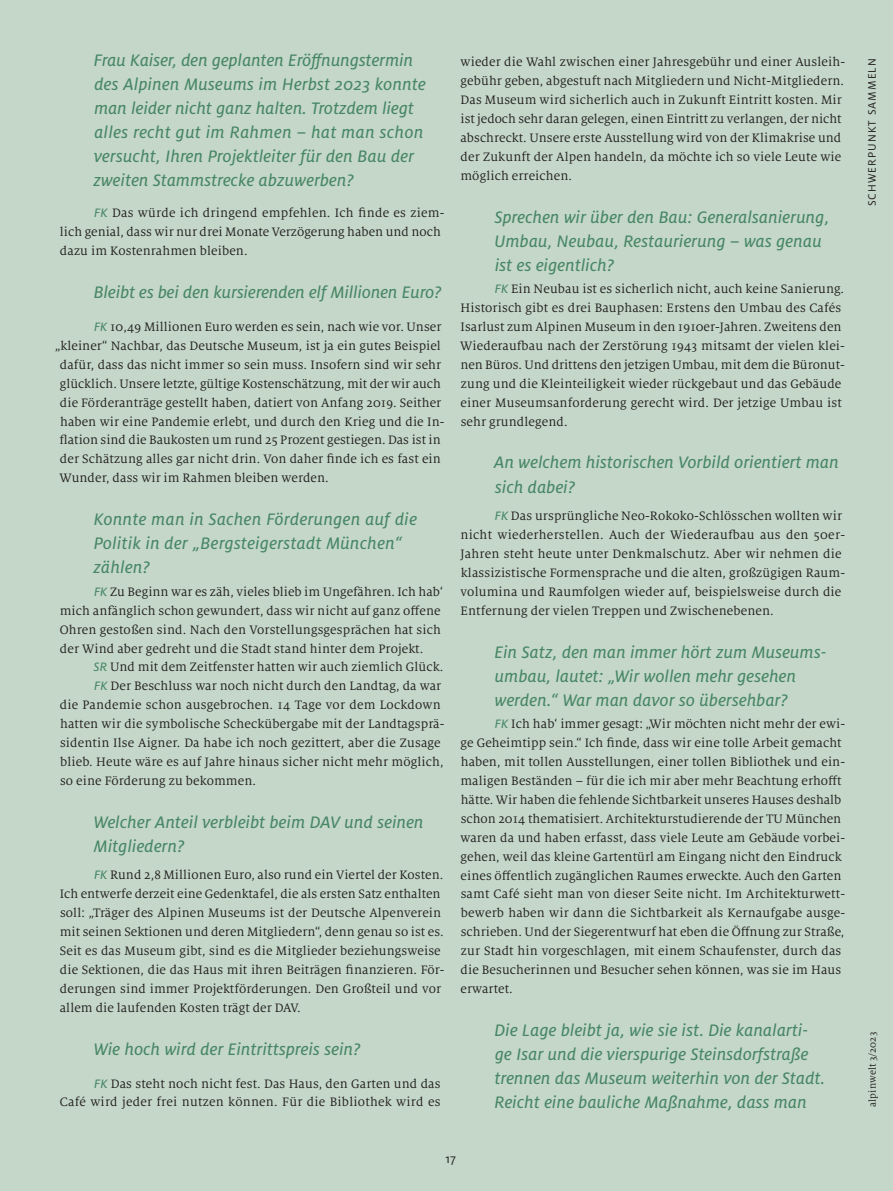
<style>
.page{position:relative;width:893px;height:1191px;background:#c4d7c8}
.page>*{position:absolute;margin:0;border:0;box-sizing:border-box;transform-origin:0 0}
.t1{font:18.45px/24px "Milo Pro Text Ita";letter-spacing:.01em;color:#478665}
.t2{font:13.5px/18.9px "Milo Serif OT";letter-spacing:.01em;color:#231f20}
.t3{font:13.5px "Milo Pro";color:#231f20}
.t4{font:12px "Milo Pro";letter-spacing:.09em;color:#231f20}
.t5{font:10.5px "Milo Serif OT";letter-spacing:.01em;color:#231f20}
.s1{font-family:"Milo Pro Text Ita";color:#478665}
</style>
<div class="page">
<p class="t1" style="left:93px;top:48px;width:334px">Frau Kaiser, den geplanten Eröffnungstermin des Alpinen Museums im Herbst 2023 konnte man leider nicht ganz halten. Trotzdem liegt alles recht gut im Rahmen – hat man schon versucht, Ihren Projektleiter für den Bau der zweiten Stammstrecke abzuwerben?</p>
<p class="t2" style="left:60px;top:204px;width:386px;text-indent:34px"><span class="s1">FK</span> Das würde ich dringend empfehlen. Ich finde es ziem&shy;lich genial, dass wir nur drei Monate Verzögerung haben und noch dazu im Kostenrahmen bleiben.</p>
<h1 class="t1" style="left:94px;top:280px;width:349px">Bleibt es bei den kursierenden elf Millionen Euro?</h1>
<p class="t2" style="left:94px;top:317px;width:349px"><span class="s1">FK</span> 10,49 Millionen Euro werden es sein, nach wie vor. Unser</p>
<p class="t2" style="left:55px;top:336px;width:387px">„kleiner“ Nachbar, das Deutsche Museum, ist ja ein gutes Beispiel</p>
<p class="t2" style="left:60px;top:355px;width:383px">dafür, dass das nicht immer so sein muss. Insofern sind wir sehr</p>
<p class="t2" style="left:60px;top:374px;width:382px">glücklich. Unsere letzte, gültige Kostenschätzung, mit der wir auch</p>
<p class="t2" style="left:60px;top:393px;width:383px">die Förderanträge gestellt haben, datiert von Anfang 2019. Seither</p>
<p class="t2" style="left:60px;top:412px;width:386px">haben wir eine Pandemie erlebt, und durch den Krieg und die In-</p>
<p class="t2" style="left:60px;top:431px;width:383px">flation sind die Baukosten um rund 25 Prozent gestiegen. Das ist in</p>
<p class="t2" style="left:60px;top:450px;width:382px">der Schätzung alles gar nicht drin. Von daher finde ich es fast ein</p>
<p class="t2" style="left:60px;top:469px;width:271px">Wunder, dass wir im Rahmen bleiben werden.</p>
<h1 class="t1" style="left:93px;top:507px;width:325px">Konnte man in Sachen Förderungen auf die<br>Politik in der „Bergsteigerstadt München“ zählen?</h1>
<p class="t2" style="left:60px;top:582px;width:385px;text-indent:34px"><span class="s1">FK</span> Zu Beginn war es zäh, vieles blieb im Ungefähren. Ich hab‘ mich anfänglich schon gewundert, dass wir nicht auf ganz offene Ohren gestoßen sind. Nach den Vorstellungsgesprächen hat sich der Wind aber gedreht und die Stadt stand hinter dem Projekt.</p>
<p class="t2" style="left:94px;top:658px;width:351px"><span class="s1">SR</span> Und mit dem Zeitfenster hatten wir auch ziemlich Glück.</p>
<p class="t2" style="left:94px;top:677px;width:349px"><span class="s1">FK</span> Der Beschluss war noch nicht durch den Landtag, da war</p>
<p class="t2" style="left:60px;top:696px;width:382px">die Pandemie schon ausgebrochen. 14 Tage vor dem Lockdown</p>
<p class="t2" style="left:60px;top:715px;width:386px">hatten wir die symbolische Scheckübergabe mit der Landtagsprä-</p>
<p class="t2" style="left:60px;top:733px;width:382px">sidentin Ilse Aigner. Da habe ich noch gezittert, aber die Zusage</p>
<p class="t2" style="left:60px;top:752px;width:385px">blieb. Heute wäre es auf Jahre hinaus sicher nicht mehr möglich,</p>
<p class="t2" style="left:60px;top:771px;width:198px">so eine Förderung zu bekommen.</p>
<h1 class="t1" style="left:94px;top:810px;width:331px">Welcher Anteil verbleibt beim DAV und seinen<br>Mitgliedern?</h1>
<p class="t2" style="left:60px;top:866px;width:386px;text-indent:34px"><span class="s1">FK</span> Rund 2,8 Millionen Euro, also rund ein Viertel der Kosten.<br>Ich entwerfe derzeit eine Gedenktafel, die als ersten Satz enthalten soll: „Träger des Alpinen Museums ist der Deutsche Alpenverein mit seinen Sektionen und deren Mitgliedern“, denn genau so ist es.<br>Seit es das Museum gibt, sind es die Mitglieder beziehungsweise die Sektionen, die das Haus mit ihren Beiträgen finanzieren. För&shy;derungen sind immer Projektförderungen. Den Großteil und vor allem die laufenden Kosten trägt der DAV.</p>
<h1 class="t1" style="left:94px;top:1037px;width:269px">Wie hoch wird der Eintrittspreis sein?</h1>
<p class="t2" style="left:60px;top:1074px;width:382px;text-align:right"><span class="s1">FK</span> Das steht noch nicht fest. Das Haus, den Garten und das<br>Café wird jeder frei nutzen können. Für die Bibliothek wird es</p>
<p class="t2" style="left:460px;top:53px;width:386px">wieder die Wahl zwischen einer Jahresgebühr und einer Ausleih&shy;gebühr geben, abgestuft nach Mitgliedern und Nicht-Mitgliedern.<br>Das Museum wird sicherlich auch in Zukunft Eintritt kosten. Mir ist jedoch sehr daran gelegen, einen Eintritt zu verlangen, der nicht abschreckt. Unsere erste Ausstellung wird von der Klimakrise und der Zukunft der Alpen handeln, da möchte ich so viele Leute wie möglich erreichen.</p>
<h1 class="t1" style="left:494px;top:205px;width:336px">Sprechen wir über den Bau: Generalsanierung,<br>Umbau, Neubau, Restaurierung – was genau ist es eigentlich?</h1>
<p class="t2" style="left:460px;top:280px;width:386px;text-indent:34px"><span class="s1">FK</span> Ein Neubau ist es sicherlich nicht, auch keine Sanierung.<br>Historisch gibt es drei Bauphasen: Erstens den Umbau des Cafés Isarlust zum Alpinen Museum in den 1910er-Jahren. Zweitens den Wiederaufbau nach der Zerstörung 1943 mitsamt der vielen klei&shy;nen Büros. Und drittens den jetzigen Umbau, mit dem die Büronut&shy;zung und die Kleinteiligkeit wieder rückgebaut und das Gebäude einer Museumsanforderung gerecht wird. Der jetzige Umbau ist sehr grundlegend.</p>
<h1 class="t1" style="left:494px;top:451px;width:346px">An welchem historischen Vorbild orientiert man sich dabei?</h1>
<p class="t2" style="left:460px;top:507px;width:386px;text-indent:34px"><span class="s1">FK</span> Das ursprüngliche Neo-Rokoko-Schlösschen wollten wir nicht wiederherstellen. Auch der Wiederaufbau aus den 50er-Jahren steht heute unter Denkmalschutz. Aber wir nehmen die klassizistische Formensprache und die alten, großzügigen Raum&shy;volumina und Raumfolgen wieder auf, beispielsweise durch die Entfernung der vielen Treppen und Zwischenebenen.</p>
<h1 class="t1" style="left:495px;top:640px;width:334px">Ein Satz, den man immer hört zum Museums&shy;umbau, lautet: „Wir wollen mehr gesehen werden.“ War man davor so übersehbar?</h1>
<p class="t2" style="left:460px;top:715px;width:386px;text-indent:34px"><span class="s1">FK</span> Ich hab‘ immer gesagt: „Wir möchten nicht mehr der ewi&shy;ge Geheimtipp sein.“ Ich finde, dass wir eine tolle Arbeit gemacht haben, mit tollen Ausstellungen, einer tollen Bibliothek und ein&shy;maligen Beständen – für die ich mir aber mehr Beachtung erhofft hätte. Wir haben die fehlende Sichtbarkeit unseres Hauses deshalb schon 2014 thematisiert. Architekturstudierende der TU München waren da und haben erfasst, dass viele Leute am Gebäude vorbei&shy;gehen, weil das kleine Gartentürl am Eingang nicht den Eindruck eines öffentlich zugänglichen Raumes erweckte. Auch den Garten samt Café sieht man von dieser Seite nicht. Im Architekturwett&shy;bewerb haben wir dann die Sichtbarkeit als Kernaufgabe ausge&shy;schrieben. Und der Siegerentwurf hat eben die Öffnung zur Straße, zur Stadt hin vorgeschlagen, mit einem Schaufenster, durch das die Besucherinnen und Besucher sehen können, was sie im Haus erwartet.</p>
<h1 class="t1" style="left:495px;top:1018px;width:332px">Die Lage bleibt ja, wie sie ist. Die kanalarti&shy;ge Isar und die vierspurige Steinsdorfstraße trennen das Museum weiterhin von der Stadt.<br>Reicht eine bauliche Maßnahme, dass man</h1>
<p class="t3" style="left:445px;top:1151px;width:12px">17</p>
<p class="t4" style="left:865px;top:206px;width:150px;rotate:-90deg">SCHWERPUNKT SAMMELN</p>
<p class="t5" style="left:867px;top:1107px;width:77px;rotate:-90deg">alpinwelt 3/2023</p>
</div>
